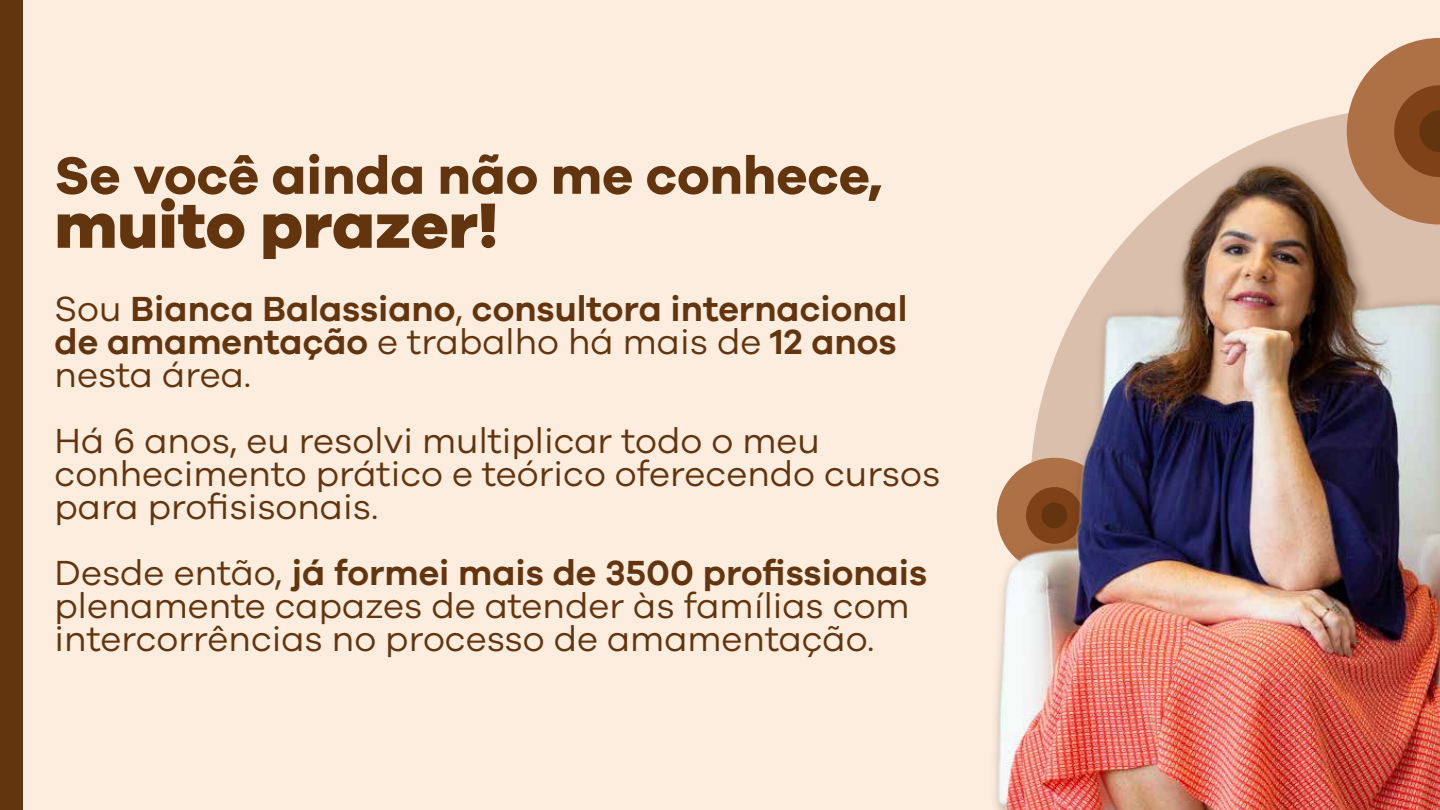
<style>
.page{position:relative;width:1440px;height:810px;background:#fcedde}
.page>*{position:absolute;margin:0;border:0;box-sizing:border-box;transform-origin:0 0}
.t1{font:800 66px "Galano Grotesque";color:#63350f}
.t2{font:700 54px "Galano Grotesque";color:#63350f}
.t3{font:36px/33px "Galano Grotesque";color:#63350f}
.t4{font:600 36px/33px "Galano Grotesque";color:#63350f}
.s1{font-weight:400}
.s2{font-weight:600}
</style>
<div class="page">
<div style="left:0;top:0;width:22px;height:810px;background:#63350f"></div>
<svg style="left:1386px;top:38px;width:54px;height:17px"></svg>
<img style="left:995px;top:55px;width:445px;height:755px">
<h2 class="t2" style="left:55px;top:142px;width:830px">Se você ainda não me conhece,</h2>
<h1 class="t1" style="left:55px;top:184px;width:445px">muito prazer!</h1>
<p class="t4" style="left:55px;top:292px;width:854px"><span class="s1">Sou</span> Bianca Balassiano<span class="s1">,</span> consultora internacional de amamentação <span class="s1">e trabalho há mais de</span> 12 anos <span class="s1">nesta área.</span></p>
<p class="t3" style="left:55px;top:424px;width:887px">Há 6 anos, eu resolvi multiplicar todo o meu conhecimento prático e teórico oferecendo cursos para profisisonais.</p>
<p class="t3" style="left:55px;top:556px;width:874px">Desde então, <span class="s2">já formei mais de 3500 profissionais </span>plenamente capazes de atender às famílias com intercorrências no processo de amamentação.</p>
</div>
